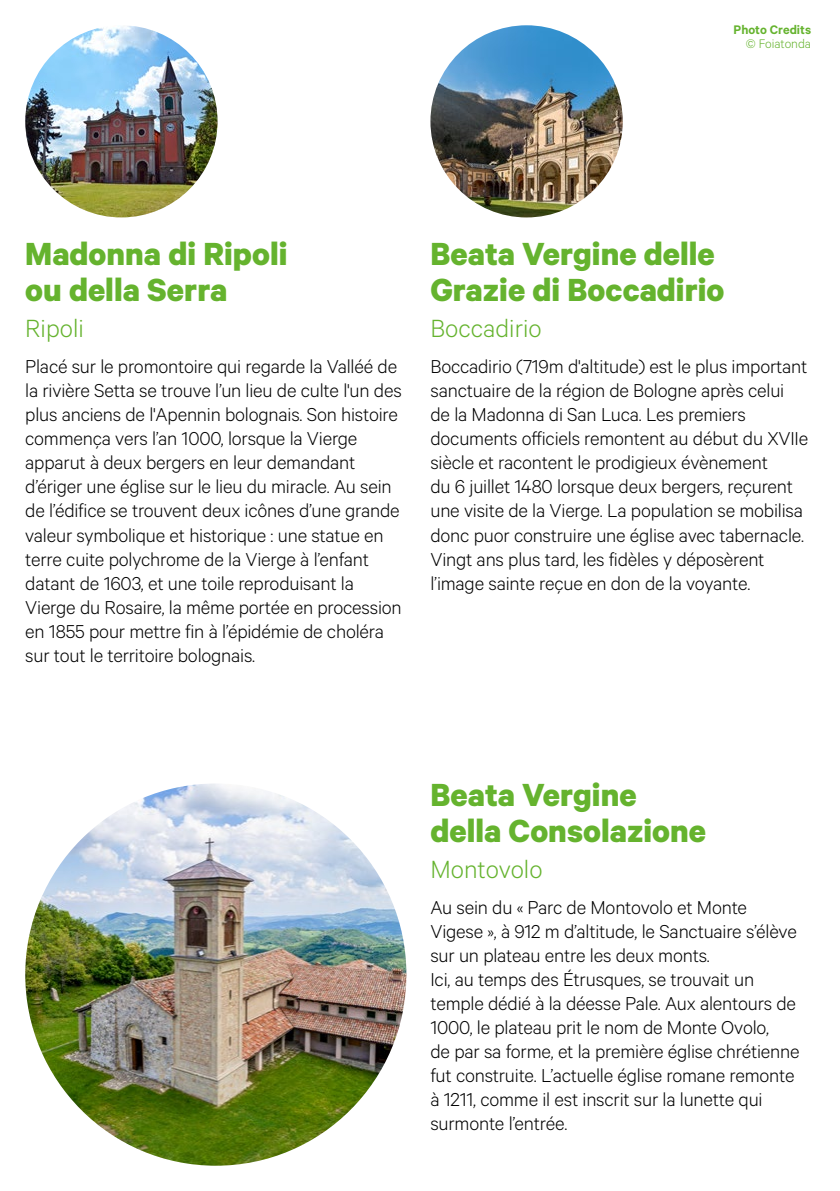
<style>
.page{position:relative;width:840px;height:1191px;background:#fff}
.page>*{position:absolute;margin:0;border:0;box-sizing:border-box;transform-origin:0 0}
.t1{font:700 36px/36px "Calibre";color:#65b32e}
.t2{font:300 28px "Calibre";color:#65b32e}
.t3{font:300 21px/24px "Calibre";letter-spacing:-.01em;color:#000}
.t4{font:600 14px "Calibre";color:#65b32e}
.t5{font:300 14px "Calibre";color:#65b32e}
</style>
<div class="page">
<img style="left:430px;top:25px;width:192px;height:192px;border-radius:96px">
<img style="left:25px;top:25px;width:192px;height:192px;border-radius:96px">
<img style="left:25px;top:784px;width:381px;height:381px">
<p class="t4" style="left:733px;top:22px;width:79px">Photo Credits</p>
<p class="t5" style="left:745px;top:36px;width:67px">© Foiatonda</p>
<h1 class="t1" style="left:25px;top:235px;width:263px">Madonna di Ripoli ou della Serra</h1>
<h2 class="t2" style="left:25px;top:312px;width:60px">Ripoli</h2>
<p class="t3" style="left:25px;top:354px;width:378px">Placé sur le promontoire qui regarde la Valléé de la rivière Setta se trouve l’un lieu de culte l'un des plus anciens de l'Apennin bolognais. Son histoire commença vers l’an 1000, lorsque la Vierge apparut à deux bergers en leur demandant d’ériger une église sur le lieu du miracle. Au sein de l’édifice se trouvent deux icônes d’une grande valeur symbolique et historique : une statue en terre cuite polychrome de la Vierge à l’enfant datant de 1603, et une toile reproduisant la Vierge du Rosaire, la même portée en procession en 1855 pour mettre fin à l’épidémie de choléra sur tout le territoire bolognais.</p>
<h1 class="t1" style="left:430px;top:235px;width:295px">Beata Vergine delle<br>Grazie di Boccadirio</h1>
<h2 class="t2" style="left:430px;top:312px;width:113px">Boccadirio</h2>
<p class="t3" style="left:430px;top:354px;width:379px">Boccadirio (719m d'altitude) est le plus important sanctuaire de la région de Bologne après celui de la Madonna di San Luca. Les premiers documents officiels remontent au début du XVIIe siècle et racontent le prodigieux évènement<br>du 6 juillet 1480 lorsque deux bergers, reçurent une visite de la Vierge. La population se mobilisa donc puor construire une église avec tabernacle.<br>Vingt ans plus tard, les fidèles y déposèrent l’image sainte reçue en don de la voyante.</p>
<h1 class="t1" style="left:430px;top:775px;width:277px">Beata Vergine della Consolazione</h1>
<h2 class="t2" style="left:430px;top:852px;width:114px">Montovolo</h2>
<p class="t3" style="left:430px;top:894px;width:370px">Au sein du « Parc de Montovolo et Monte Vigese », à 912 m d’altitude, le Sanctuaire s’élève sur un plateau entre les deux monts.<br>Ici, au temps des Étrusques, se trouvait un temple dédié à la déesse Pale. Aux alentours de 1000, le plateau prit le nom de Monte Ovolo,<br>de par sa forme, et la première église chrétienne fut construite. L’actuelle église romane remonte à 1211, comme il est inscrit sur la lunette qui surmonte l’entrée.</p>
</div>
